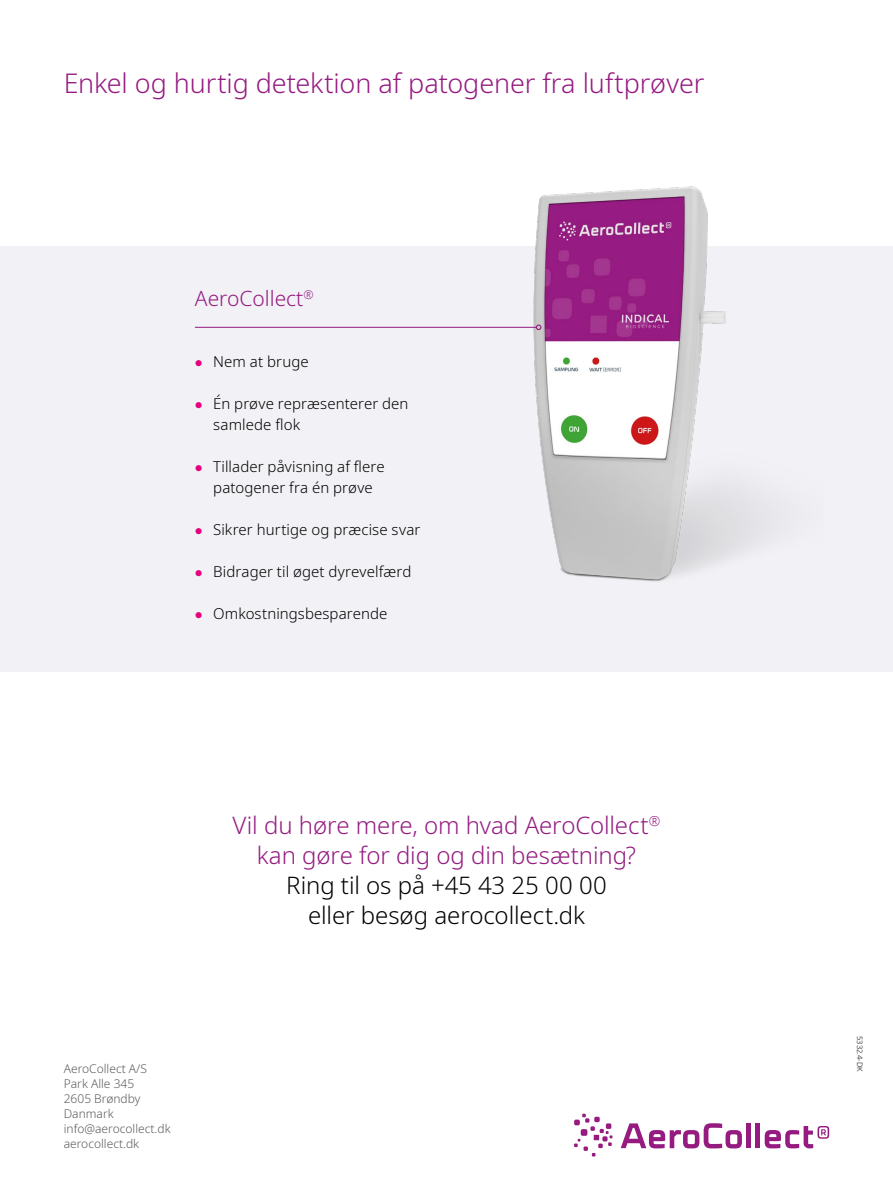
<style>
.page{position:relative;width:893px;height:1191px;background:#fff}
.page>*{position:absolute;margin:0;border:0;box-sizing:border-box;transform-origin:0 0}
.t1{font:300 27px "Noto Sans";letter-spacing:-.005em;color:#951b81}
.t2{font:300 24px/30px "Noto Sans";letter-spacing:-.005em;color:#951b81;text-align:center}
.t3{font:300 24px/30px "Noto Sans";letter-spacing:-.005em;color:#000;text-align:center}
.t4{font:300 21px "Noto Sans";color:#951b81}
.t5{font:300 15px/21px "Noto Sans";letter-spacing:.005em;color:#000}
.t6{font:300 12px/15px "Noto Sans";color:#595a5c}
.t7{font:300 7.5px "Noto Sans";color:#000}
.s1{color:#e6007d}
</style>
<div class="page">
<svg style="left:574px;top:1113px;width:38px;height:43px"></svg>
<svg style="left:621px;top:1123px;width:121px;height:25px"></svg>
<svg style="left:765px;top:1126px;width:64px;height:22px"></svg>
<hr style="left:756px;top:1123px;width:4px;height:25px;background:#951b81">
<div style="left:746px;top:1123px;width:5px;height:25px;background:#951b81"></div>
<div style="left:0;top:247px;width:893px;height:425px;background:#f2f1f5"></div>
<img style="left:518px;top:186px;width:306px;height:396px">
<hr style="left:195px;top:327px;width:341px;height:1px;background:#951b81">
<svg style="left:536px;top:324px;width:5px;height:6px"></svg>
<h1 class="t1" style="left:64px;top:64px;width:642px">Enkel og hurtig detektion af patogener fra luftprøver</h1>
<h3 class="t4" style="left:195px;top:284px;width:120px">AeroCollect<sup>®</sup></h3>
<p class="t5" style="left:195px;top:352px;width:115px"><span class="s1">●</span> Nem at bruge</p>
<p class="t5" style="left:213px;top:394px;width:197px;text-indent:-18px"><span class="s1">●</span> Én prøve repræsenterer den samlede flok</p>
<p class="t5" style="left:195px;top:457px;width:191px;text-align:center"><span class="s1">●</span> Tillader påvisning af flere patogener fra én prøve</p>
<p class="t5" style="left:195px;top:520px;width:227px"><span class="s1">●</span> Sikrer hurtige og præcise svar</p>
<p class="t5" style="left:195px;top:562px;width:218px"><span class="s1">●</span> Bidrager til øget dyrevelfærd</p>
<p class="t5" style="left:195px;top:604px;width:194px"><span class="s1">●</span> Omkostningsbesparende</p>
<p class="t6" style="left:64px;top:1061px;width:108px">AeroCollect A/S<br>Park Alle 345<br>2605 Brøndby<br>Danmark info@aerocollect.dk aerocollect.dk</p>
<h2 class="t2" style="left:233px;top:810px;width:429px">Vil du høre mere, om hvad AeroCollect<sup>® </sup>kan gøre for dig og din besætning?</h2>
<h2 class="t3" style="left:286px;top:870px;width:322px">Ring til os på +45 43 25 00 00 eller besøg aerocollect.dk</h2>
<p class="t7" style="left:865px;top:1036px;width:37px;rotate:90deg">5332.4-DK</p>
</div>
